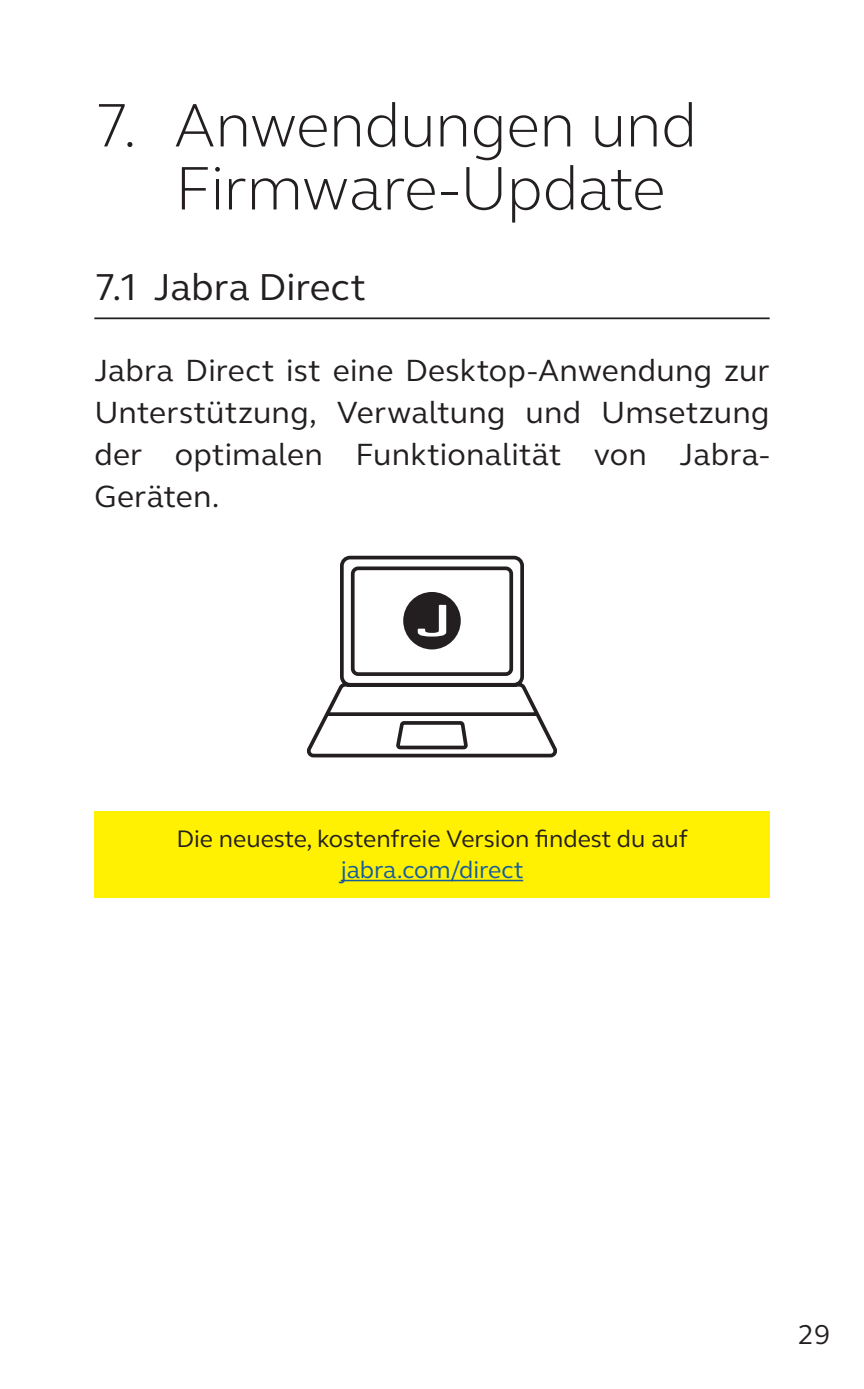
<style>
.page{position:relative;width:864px;height:1389px;background:#fff}
.page>*{position:absolute;margin:0;border:0;box-sizing:border-box;transform-origin:0 0}
.t1{font:300 63px/63px "GN Elliot";letter-spacing:-.015em;color:#231f20}
.t2{font:38.5px "GN Elliot";color:#231f20}
.Body_text{font:31.5px/42px "GN Elliot";letter-spacing:.01em;color:#231f20;text-align:justify}
.t3{font:28px "GN Elliot";color:#231f20}
.Table_heading{font:24.5px/31.5px "GN Elliot";color:#231f20;text-align:center}
.s1{color:#175d9e}
</style>
<div class="page">
<hr style="left:94px;top:317px;width:675px;height:2px;background:#231f20">
<svg style="left:306px;top:555px;width:252px;height:203px"></svg>
<div style="left:403px;top:592px;width:57px;height:57px;background:#231f20;border-radius:50%"></div>
<svg style="left:417px;top:605px;width:29px;height:32px"></svg>
<div style="left:94px;top:811px;width:675px;height:87px;background:#fff101"></div>
<hr style="left:340px;top:880px;width:183px;height:1px;background:#175d9e">
<p class="t1" style="left:175px;top:92px;width:523px;text-indent:-80px">7. Anwendungen und<br>Firmware-Update</p>
<p class="t2" style="left:94px;top:261px;width:273px">7.1 Jabra Direct</p>
<p class="Body_text" style="left:94px;top:349px;width:676px">Jabra Direct ist eine Desktop-Anwendung zur Unterstützung, Verwaltung und Umsetzung der optimalen Funktionalität von Jabra-Geräten.</p>
<p class="Table_heading" style="left:176px;top:822px;width:512px">Die neueste, kostenfreie Version findest du auf <span class="s1">jabra.com/direct</span></p>
<p class="t3" style="left:797px;top:1316px;width:34px">29</p>
</div>
